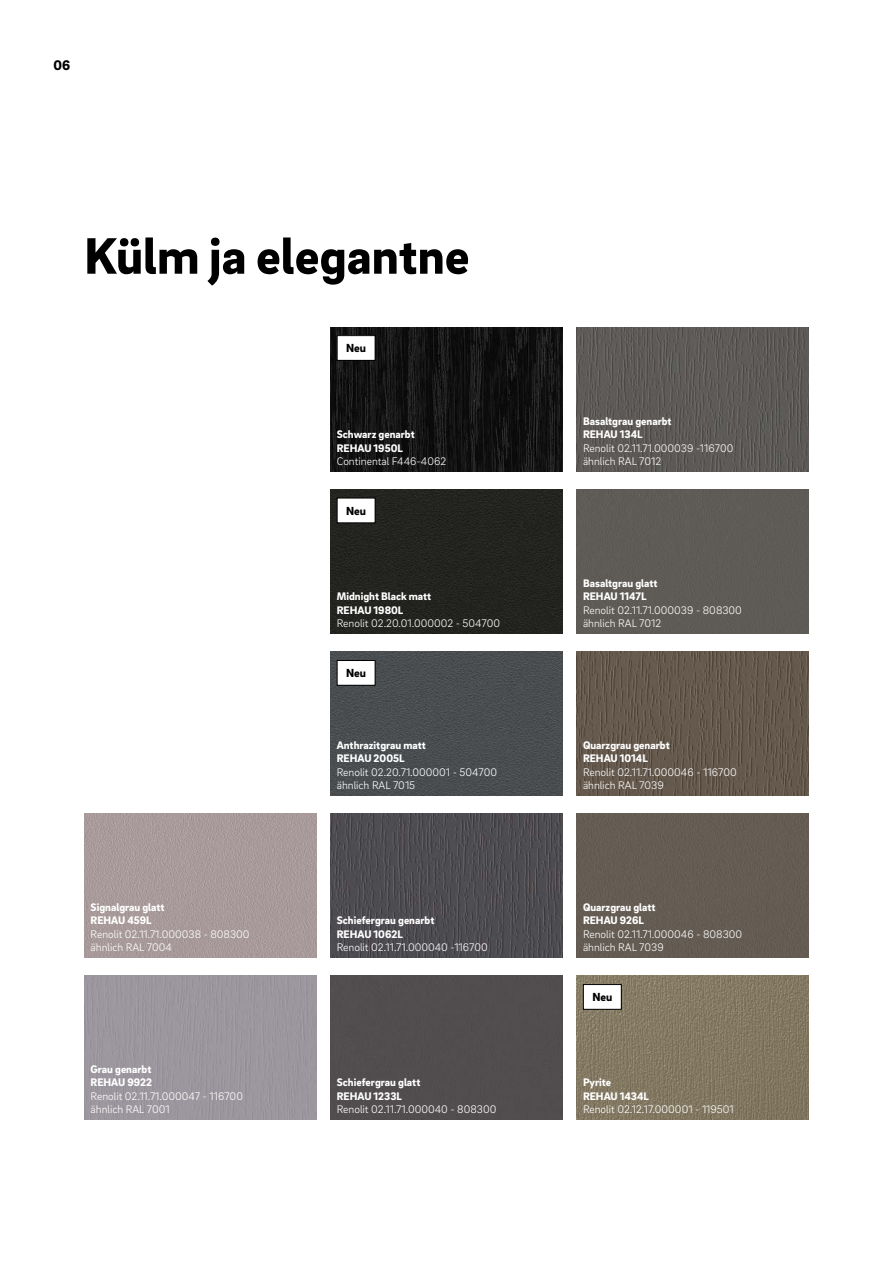
<style>
.page{position:relative;width:893px;height:1263px;background:#fff}
.page>*{position:absolute;margin:0;border:0;box-sizing:border-box;transform-origin:0 0}
._01__Headline_-_35pt{font:900 52.5px "Brix Sans";color:#000}
.t1{font:900 14.25px "Brix Sans";color:#000}
._38__Numbered_bullet{font:900 12px "Brix Sans";letter-spacing:-.005em;color:#000}
._70__7_5pt_-_table_c{font:300 11.25px "Brix Sans";color:#fff}
._70__7_5pt_-_table_h{font:900 11.25px "Brix Sans";color:#fff}
</style>
<div class="page">
<img style="left:330px;top:814px;width:233px;height:144px">
<div style="left:330px;top:976px;width:233px;height:144px;background:#524e4f"></div>
<div style="left:577px;top:814px;width:232px;height:144px;background:#655c53"></div>
<img style="left:84px;top:814px;width:232px;height:144px">
<div style="left:84px;top:976px;width:232px;height:144px;background:#9c979e"></div>
<img style="left:330px;top:652px;width:233px;height:144px">
<img style="left:577px;top:976px;width:232px;height:144px">
<div style="left:330px;top:490px;width:233px;height:144px;background:#23241f"></div>
<div style="left:577px;top:490px;width:232px;height:144px;background:#5e5b56"></div>
<img style="left:330px;top:328px;width:233px;height:144px">
<img style="left:577px;top:328px;width:232px;height:144px">
<img style="left:577px;top:652px;width:232px;height:144px">
<div style="left:337px;top:336px;width:38px;height:24px;background:#fff"></div>
<div style="left:337px;top:335px;width:38px;height:26px;border:1px solid #000"></div>
<div style="left:337px;top:498px;width:38px;height:25px;background:#fff"></div>
<div style="left:337px;top:660px;width:38px;height:25px;background:#fff"></div>
<div style="left:337px;top:660px;width:38px;height:26px;border:1px solid #000"></div>
<div style="left:583px;top:984px;width:38px;height:25px;background:#fff"></div>
<div style="left:583px;top:984px;width:39px;height:26px;border:1px solid #000"></div>
<p class="t1" style="left:53px;top:56px;width:18px">06</p>
<p class="_01__Headline_-_35pt" style="left:84px;top:221px;width:387px">Külm ja elegantne</p>
<p class="_38__Numbered_bullet" style="left:346px;top:340px;width:21px">Neu</p>
<p class="_70__7_5pt_-_table_h" style="left:337px;top:427px;width:79px">Schwarz genarbt</p>
<p class="_70__7_5pt_-_table_h" style="left:337px;top:441px;width:68px">REHAU 1950L</p>
<p class="_70__7_5pt_-_table_c" style="left:337px;top:454px;width:111px">Continental F446-4062</p>
<p class="_38__Numbered_bullet" style="left:346px;top:502px;width:21px">Neu</p>
<p class="_70__7_5pt_-_table_h" style="left:337px;top:589px;width:96px">Midnight Black matt</p>
<p class="_70__7_5pt_-_table_h" style="left:337px;top:603px;width:68px">REHAU 1980L</p>
<p class="_70__7_5pt_-_table_c" style="left:337px;top:616px;width:165px">Renolit 02.20.01.000002 - 504700</p>
<p class="_38__Numbered_bullet" style="left:346px;top:665px;width:21px">Neu</p>
<p class="_70__7_5pt_-_table_h" style="left:91px;top:900px;width:76px">Signalgrau glatt</p>
<p class="_70__7_5pt_-_table_h" style="left:91px;top:913px;width:63px">REHAU 459L</p>
<p class="_70__7_5pt_-_table_c" style="left:91px;top:927px;width:161px">Renolit 02.11.71.000038 - 808300</p>
<p class="_70__7_5pt_-_table_c" style="left:91px;top:940px;width:83px">ähnlich RAL 7004</p>
<p class="_70__7_5pt_-_table_h" style="left:91px;top:1062px;width:62px">Grau genarbt</p>
<p class="_70__7_5pt_-_table_h" style="left:91px;top:1075px;width:63px">REHAU 9922</p>
<p class="_70__7_5pt_-_table_c" style="left:91px;top:1089px;width:154px">Renolit 02.11.71.000047 - 116700</p>
<p class="_70__7_5pt_-_table_c" style="left:91px;top:1102px;width:81px">ähnlich RAL 7001</p>
<p class="_70__7_5pt_-_table_h" style="left:337px;top:738px;width:91px">Anthrazitgrau matt</p>
<p class="_70__7_5pt_-_table_h" style="left:337px;top:751px;width:69px">REHAU 2005L</p>
<p class="_70__7_5pt_-_table_c" style="left:337px;top:765px;width:162px">Renolit 02.20.71.000001 - 504700</p>
<p class="_70__7_5pt_-_table_c" style="left:337px;top:778px;width:80px">ähnlich RAL 7015</p>
<p class="_70__7_5pt_-_table_h" style="left:337px;top:913px;width:99px">Schiefergrau genarbt</p>
<p class="_70__7_5pt_-_table_h" style="left:337px;top:927px;width:68px">REHAU 1062L</p>
<p class="_70__7_5pt_-_table_c" style="left:337px;top:940px;width:153px">Renolit 02.11.71.000040 -116700</p>
<p class="_70__7_5pt_-_table_h" style="left:337px;top:1075px;width:85px">Schiefergrau glatt</p>
<p class="_70__7_5pt_-_table_h" style="left:337px;top:1089px;width:67px">REHAU 1233L</p>
<p class="_70__7_5pt_-_table_c" style="left:337px;top:1102px;width:161px">Renolit 02.11.71.000040 - 808300</p>
<p class="_70__7_5pt_-_table_h" style="left:583px;top:414px;width:90px">Basaltgrau genarbt</p>
<p class="_70__7_5pt_-_table_h" style="left:583px;top:427px;width:61px">REHAU 134L</p>
<p class="_70__7_5pt_-_table_c" style="left:583px;top:441px;width:152px">Renolit 02.11.71.000039 -116700</p>
<p class="_70__7_5pt_-_table_c" style="left:583px;top:454px;width:80px">ähnlich RAL 7012</p>
<p class="_70__7_5pt_-_table_h" style="left:583px;top:576px;width:76px">Basaltgrau glatt</p>
<p class="_70__7_5pt_-_table_h" style="left:583px;top:589px;width:65px">REHAU 1147L</p>
<p class="_70__7_5pt_-_table_c" style="left:583px;top:603px;width:160px">Renolit 02.11.71.000039 - 808300</p>
<p class="_70__7_5pt_-_table_c" style="left:583px;top:616px;width:80px">ähnlich RAL 7012</p>
<p class="_70__7_5pt_-_table_h" style="left:583px;top:738px;width:88px">Quarzgrau genarbt</p>
<p class="_70__7_5pt_-_table_h" style="left:583px;top:751px;width:66px">REHAU 1014L</p>
<p class="_70__7_5pt_-_table_c" style="left:583px;top:765px;width:155px">Renolit 02.11.71.000046 - 116700</p>
<p class="_70__7_5pt_-_table_c" style="left:583px;top:778px;width:82px">ähnlich RAL 7039</p>
<p class="_70__7_5pt_-_table_h" style="left:583px;top:900px;width:74px">Quarzgrau glatt</p>
<p class="_70__7_5pt_-_table_h" style="left:583px;top:913px;width:62px">REHAU 926L</p>
<p class="_70__7_5pt_-_table_c" style="left:583px;top:927px;width:161px">Renolit 02.11.71.000046 - 808300</p>
<p class="_70__7_5pt_-_table_c" style="left:583px;top:940px;width:82px">ähnlich RAL 7039</p>
<p class="_38__Numbered_bullet" style="left:592px;top:989px;width:21px">Neu</p>
<p class="_70__7_5pt_-_table_h" style="left:583px;top:1075px;width:30px">Pyrite</p>
<p class="_70__7_5pt_-_table_h" style="left:583px;top:1089px;width:67px">REHAU 1434L</p>
<p class="_70__7_5pt_-_table_c" style="left:583px;top:1102px;width:152px">Renolit 02.12.17.000001 - 119501</p>
</div>
